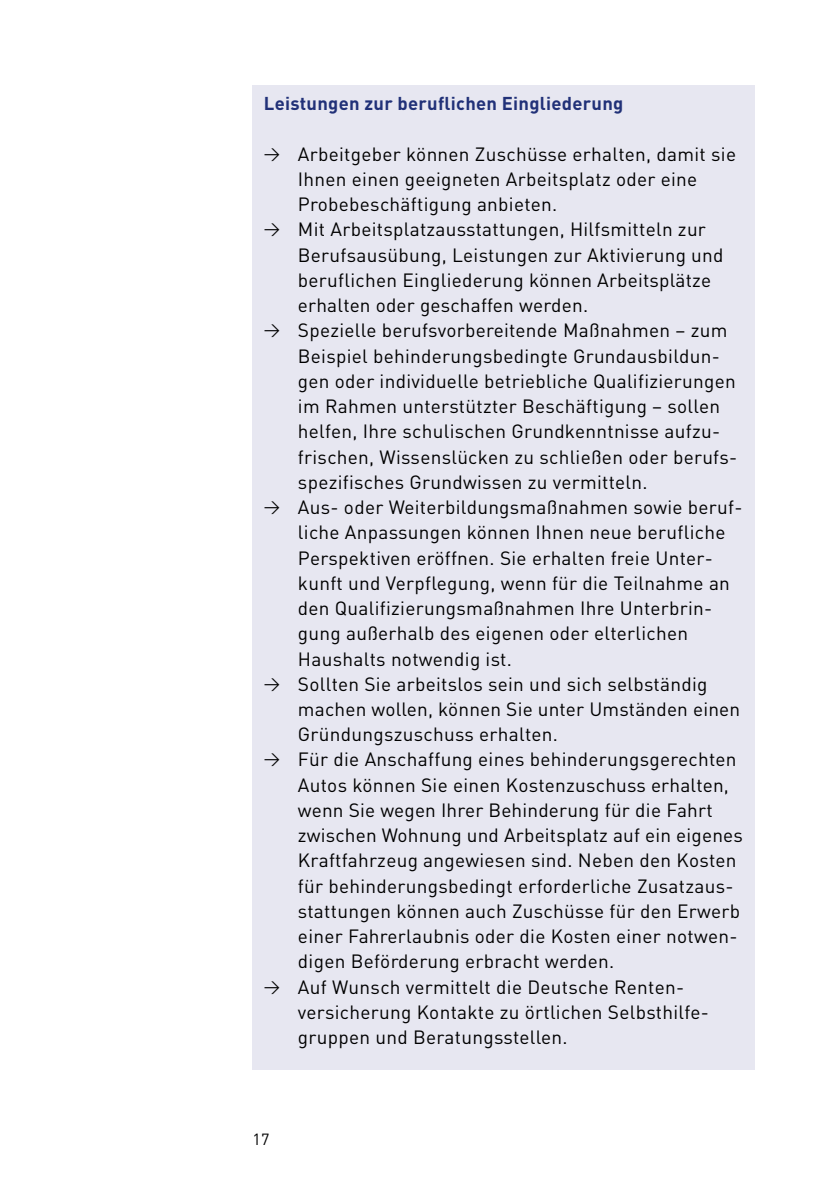
<style>
.page{position:relative;width:840px;height:1191px;background:#fff}
.page>*{position:absolute;margin:0;border:0;box-sizing:border-box;transform-origin:0 0}
.t1{font:19px/25.2px "DIN";letter-spacing:.015em;color:#000}
.t2{font:700 18.4px "DIN";letter-spacing:.015em;color:#213178}
.t3{font:16px "DIN";color:#000}
.s1{font-family:"DIN Regular Alternate";font-size:16px}
</style>
<div class="page">
<div style="left:252px;top:85px;width:502px;height:984px;background:#e7e7f1"></div>
<h3 class="t2" style="left:264px;top:92px;width:361px">Leistungen zur beruflichen Eingliederung</h3>
<p class="t1" style="left:298px;top:141px;width:439px;text-indent:-34px"><span class="s1">&gt;</span> Arbeitgeber können Zuschüsse erhalten, damit sie<br>Ihnen einen geeigneten Arbeitsplatz oder eine<br>Probebeschäftigung anbieten.</p>
<p class="t1" style="left:298px;top:217px;width:427px;text-indent:-34px"><span class="s1">&gt;</span> Mit Arbeitsplatzausstattungen, Hilfsmitteln zur Berufsausübung, Leistungen zur Aktivierung und beruflichen Eingliederung können Arbeitsplätze erhalten oder geschaffen werden.</p>
<p class="t1" style="left:298px;top:318px;width:440px;text-indent:-34px"><span class="s1">&gt;</span> Spezielle berufsvorbereitende Maßnahmen – zum Beispiel behinderungsbedingte Grundausbildun&shy;gen oder individuelle betriebliche Qualifizierungen im Rahmen unterstützter Beschäftigung – sollen helfen, Ihre schulischen Grundkenntnisse aufzu&shy;frischen, Wissenslücken zu schließen oder berufs&shy;spezifisches Grundwissen zu vermitteln.</p>
<p class="t1" style="left:298px;top:494px;width:446px;text-indent:-34px"><span class="s1">&gt;</span> Aus- oder Weiterbildungsmaßnahmen sowie beruf&shy;liche Anpassungen können Ihnen neue berufliche Perspektiven eröffnen. Sie erhalten freie Unter&shy;kunft und Verpflegung, wenn für die Teilnahme an den Qualifizierungsmaßnahmen Ihre Unterbrin&shy;gung außerhalb des eigenen oder elterlichen Haushalts notwendig ist.</p>
<p class="t1" style="left:298px;top:671px;width:443px;text-indent:-34px"><span class="s1">&gt;</span> Sollten Sie arbeitslos sein und sich selbständig machen wollen, können Sie unter Umständen einen<br>Gründungszuschuss erhalten.</p>
<p class="t1" style="left:298px;top:746px;width:446px;text-indent:-34px"><span class="s1">&gt;</span> Für die Anschaffung eines behinderungsgerechten Autos können Sie einen Kostenzuschuss erhalten, wenn Sie wegen Ihrer Behinderung für die Fahrt zwischen Wohnung und Arbeitsplatz auf ein eigenes Kraftfahrzeug angewiesen sind. Neben den Kosten</p>
<p class="t1" style="left:298px;top:898px;width:443px">stattungen können auch Zuschüsse für den Erwerb</p>
<p class="t1" style="left:298px;top:948px;width:317px">digen Beförderung erbracht werden.</p>
<p class="t1" style="left:298px;top:873px;width:437px">für behinderungsbedingt erforderliche Zusatzaus-</p>
<p class="t1" style="left:298px;top:923px;width:441px">einer Fahrerlaubnis oder die Kosten einer notwen-</p>
<p class="t1" style="left:264px;top:973px;width:421px"><span class="s1">&gt;</span> Auf Wunsch vermittelt die Deutsche Renten-</p>
<p class="t1" style="left:298px;top:999px;width:412px">versicherung Kontakte zu ört lichen Selbsthilfe-</p>
<p class="t1" style="left:298px;top:1024px;width:271px">gruppen und Beratungsstellen.</p>
<p class="t3" style="left:252px;top:1129px;width:18px">17</p>
</div>
